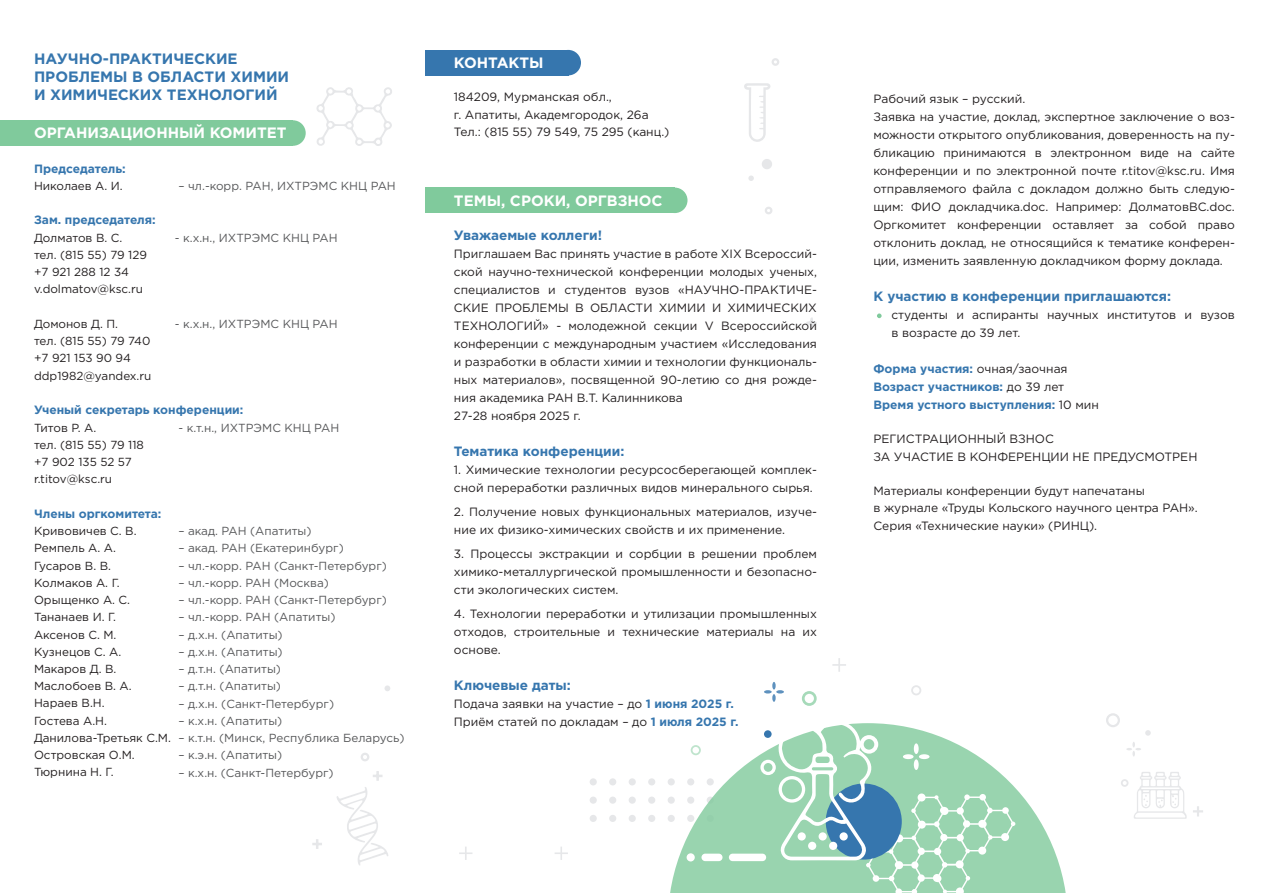
<style>
.page{position:relative;width:1263px;height:893px;background:#fff}
.page>*{position:absolute;margin:0;border:0;box-sizing:border-box;transform-origin:0 0}
.t1{font:700 15px/18px "Gotham Pro";color:#3676ae}
.t2{font:700 15px "Gotham Pro";color:#fff}
.t3{font:700 13.5px "Gotham Pro";color:#3676ae}
.t4{font:12px/18px "Gotham Pro";color:#231f20}
.t5{font:700 12px/18px "Gotham Pro";color:#3676ae}
.t6{font:11.7px "Gotham Pro";color:#57585a}
.t7{font:11.7px/17.2px "Gotham Pro";color:#231f20}
.s1{font-weight:700;color:#3676ae}
.s2{font-weight:400;color:#231f20}
</style>
<div class="page">
<div style="left:425px;top:188px;width:250px;height:25px;background:#80ca9c"></div>
<div style="left:662px;top:188px;width:25px;height:25px;background:#80ca9c;border-radius:50%"></div>
<div style="left:0;top:120px;width:293px;height:26px;background:#80ca9c"></div>
<div style="left:280px;top:120px;width:26px;height:26px;background:#80ca9c;border-radius:50%"></div>
<div style="left:425px;top:50px;width:143px;height:25px;background:#3676ae"></div>
<div style="left:555px;top:50px;width:26px;height:25px;background:#3676ae;border-radius:50%"></div>
<svg style="left:316px;top:87px;width:76px;height:59px"></svg>
<div style="left:590px;top:778px;width:7px;height:7px;background:#e6e7e9;border-radius:50%"></div>
<div style="left:609px;top:778px;width:7px;height:7px;background:#e6e7e9;border-radius:50%"></div>
<div style="left:629px;top:778px;width:7px;height:7px;background:#e6e7e9;border-radius:50%"></div>
<div style="left:648px;top:778px;width:7px;height:7px;background:#e6e7e9;border-radius:50%"></div>
<div style="left:590px;top:797px;width:7px;height:7px;background:#e6e7e9;border-radius:50%"></div>
<div style="left:609px;top:797px;width:7px;height:7px;background:#e6e7e9;border-radius:50%"></div>
<div style="left:629px;top:797px;width:7px;height:7px;background:#e6e7e9;border-radius:50%"></div>
<div style="left:648px;top:797px;width:7px;height:7px;background:#e6e7e9;border-radius:50%"></div>
<div style="left:590px;top:815px;width:7px;height:7px;background:#e6e7e9;border-radius:50%"></div>
<div style="left:609px;top:815px;width:7px;height:7px;background:#e6e7e9;border-radius:50%"></div>
<div style="left:629px;top:815px;width:7px;height:7px;background:#e6e7e9;border-radius:50%"></div>
<div style="left:648px;top:815px;width:7px;height:7px;background:#e6e7e9;border-radius:50%"></div>
<svg style="left:806px;top:317px;width:11px;height:12px"></svg>
<svg style="left:555px;top:847px;width:13px;height:13px"></svg>
<svg style="left:459px;top:847px;width:13px;height:13px"></svg>
<svg style="left:877px;top:313px;width:4px;height:5px"></svg>
<svg style="left:373px;top:771px;width:10px;height:10px"></svg>
<svg style="left:312px;top:839px;width:10px;height:10px"></svg>
<svg style="left:336px;top:787px;width:52px;height:79px"></svg>
<svg style="left:384px;top:685px;width:6px;height:6px"></svg>
<div style="left:361px;top:753px;width:8px;height:8px;border:2px solid #e6e7e9;border-radius:50%"></div>
<svg style="left:1126px;top:742px;width:15px;height:14px"></svg>
<svg style="left:1134px;top:772px;width:69px;height:47px"></svg>
<svg style="left:1145px;top:730px;width:6px;height:6px"></svg>
<div style="left:1106px;top:713px;width:14px;height:14px;border:2px solid #e6e7e9;border-radius:50%"></div>
<div style="left:1121px;top:779px;width:7px;height:8px;border:2px solid #e6e7e9;border-radius:50%"></div>
<svg style="left:744px;top:83px;width:26px;height:59px"></svg>
<div style="left:762px;top:159px;width:10px;height:10px;background:#e6e7e9;border-radius:50%"></div>
<svg style="left:748px;top:176px;width:6px;height:5px"></svg>
<div style="left:765px;top:207px;width:7px;height:7px;border:2px solid #e6e7e9;border-radius:50%"></div>
<div style="left:771px;top:58px;width:8px;height:8px;border:2px solid #e6e7e9;border-radius:50%"></div>
<svg style="left:668px;top:749px;width:398px;height:144px;fill:#99d4af"></svg>
<div style="left:701px;top:854px;width:21px;height:7px;background:#fff;border-radius:4px"></div>
<div style="left:729px;top:854px;width:37px;height:7px;background:#fff;border-radius:4px"></div>
<div style="left:687px;top:853px;width:8px;height:8px;background:#fff;border-radius:50%"></div>
<svg style="left:764px;top:682px;width:20px;height:20px"></svg>
<svg style="left:832px;top:658px;width:14px;height:14px"></svg>
<svg style="left:802px;top:691px;width:15px;height:15px"></svg>
<svg style="left:691px;top:745px;width:10px;height:10px"></svg>
<svg style="left:911px;top:685px;width:10px;height:10px"></svg>
<svg style="left:760px;top:723px;width:255px;height:170px"></svg>
<p class="t1" style="left:34px;top:49px;width:257px">НАУЧНО-ПРАКТИЧЕСКИЕ<br>ПРОБЛЕМЫ В ОБЛАСТИ ХИМИИ<br>И ХИМИЧЕСКИХ ТЕХНОЛОГИЙ</p>
<p class="t2" style="left:34px;top:124px;width:254px">ОРГАНИЗАЦИОННЫЙ КОМИТЕТ</p>
<p class="t5" style="left:34px;top:159px;width:93px">Председатель:</p>
<p class="t7" style="left:34px;top:177px;width:90px">Николаев А. И.</p>
<p class="t5" style="left:34px;top:211px;width:123px">Зам. председателя:</p>
<p class="t7" style="left:34px;top:229px;width:114px">Долматов В. С. тел. (815 55) 79 129 +7 921 288 12 34 v.dolmatov@ksc.ru</p>
<p class="t7" style="left:34px;top:315px;width:119px">Домонов Д. П.<br>тел. (815 55) 79 740 +7 921 153 90 94 ddp1982@yandex.ru</p>
<p class="t5" style="left:34px;top:401px;width:211px">Ученый секретарь конференции:</p>
<p class="t7" style="left:34px;top:419px;width:111px">Титов Р. А.<br>тел. (815 55) 79 118 +7 902 135 52 57 r.titov@ksc.ru</p>
<p class="t5" style="left:34px;top:504px;width:129px">Члены оргкомитета:</p>
<p class="t7" style="left:34px;top:522px;width:138px">Кривовичев С. В.<br>Ремпель А. А.<br>Гусаров В. В.<br>Колмаков А. Г.<br>Орыщенко А. С.<br>Тананаев И. Г.<br>Аксенов С. М.<br>Кузнецов С. А.<br>Макаров Д. В.<br>Маслобоев В. А.<br>Нараев В.Н.<br>Гостева А.Н.<br>Данилова-Третьяк С.М.<br>Островская О.М.<br>Тюрнина Н. Г.</p>
<p class="t6" style="left:179px;top:179px;width:219px">– чл.-корр. РАН, ИХТРЭМС КНЦ РАН</p>
<p class="t6" style="left:175px;top:231px;width:164px">- к.х.н., ИХТРЭМС КНЦ РАН</p>
<p class="t6" style="left:175px;top:317px;width:164px">- к.х.н., ИХТРЭМС КНЦ РАН</p>
<p class="t6" style="left:178px;top:421px;width:162px">- к.т.н., ИХТРЭМС КНЦ РАН</p>
<p class="t6" style="left:178px;top:524px;width:135px">– акад. РАН (Апатиты)</p>
<p class="t6" style="left:178px;top:542px;width:167px">– акад. РАН (Екатеринбург)</p>
<p class="t6" style="left:178px;top:559px;width:210px">– чл.-корр. РАН (Санкт-Петербург)</p>
<p class="t6" style="left:178px;top:576px;width:152px">– чл.-корр. РАН (Москва)</p>
<p class="t6" style="left:178px;top:593px;width:210px">– чл.-корр. РАН (Санкт-Петербург)</p>
<p class="t6" style="left:178px;top:611px;width:159px">– чл.-корр. РАН (Апатиты)</p>
<p class="t6" style="left:178px;top:628px;width:106px">– д.х.н. (Апатиты)</p>
<p class="t6" style="left:178px;top:645px;width:106px">– д.х.н. (Апатиты)</p>
<p class="t6" style="left:178px;top:662px;width:104px">– д.т.н. (Апатиты)</p>
<p class="t6" style="left:178px;top:680px;width:104px">– д.т.н. (Апатиты)</p>
<p class="t6" style="left:178px;top:697px;width:157px">– д.х.н. (Санкт-Петербург)</p>
<p class="t6" style="left:178px;top:714px;width:105px">– к.х.н. (Апатиты)</p>
<p class="t6" style="left:178px;top:731px;width:228px">– к.т.н. (Минск, Республика Беларусь)</p>
<p class="t6" style="left:178px;top:749px;width:105px">– к.э.н. (Апатиты)</p>
<p class="t6" style="left:178px;top:766px;width:157px">– к.х.н. (Санкт-Петербург)</p>
<p class="t2" style="left:454px;top:54px;width:91px">КОНТАКТЫ</p>
<p class="t4" style="left:454px;top:88px;width:217px;line-height:17.2px">184209, Мурманская обл.,<br>г. Апатиты, Академгородок, 26а<br>Тел.: (815 55) 79 549, 75 295 (канц.)</p>
<p class="t2" style="left:454px;top:192px;width:210px">ТЕМЫ, СРОКИ, ОРГВЗНОС</p>
<p class="t3" style="left:454px;top:227px;width:150px">Уважаемые коллеги!</p>
<p class="t4" style="left:454px;top:245px;width:364px">Приглашаем Вас принять участие в работе XIX Всероссий&shy;ской научно-технической конференции молодых ученых, специалистов и студентов вузов «НАУЧНО-ПРАКТИЧЕ-СКИЕ ПРОБЛЕМЫ В ОБЛАСТИ ХИМИИ И ХИМИЧЕСКИХ ТЕХНОЛОГИЙ» - молодежной секции V Всероссийской конференции с международным участием «Исследования и разработки в области химии и технологии функциональ&shy;ных материалов», посвященной 90-летию со дня рожде&shy;ния академика РАН В.Т. Калинникова<br>27-28 ноября 2025 г.</p>
<p class="t3" style="left:454px;top:443px;width:172px">Тематика конференции:</p>
<p class="t4" style="left:454px;top:461px;width:364px">1. Химические технологии ресурсосберегающей комплек&shy;сной переработки различных видов минерального сырья.</p>
<p class="t4" style="left:454px;top:503px;width:364px">2. Получение новых функциональных материалов, изуче&shy;ние их физико-химических свойств и их применение.</p>
<p class="t4" style="left:454px;top:545px;width:364px;text-align:justify">3. Процессы экстракции и сорбции в решении проблем химико-металлургической промышленности и безопасно&shy;сти экологических систем.</p>
<p class="t4" style="left:454px;top:605px;width:365px;text-align:justify">4. Технологии переработки и утилизации промышленных отходов, строительные и технические материалы на их основе.</p>
<p class="t3" style="left:454px;top:677px;width:118px">Ключевые даты:</p>
<p class="t4" style="left:454px;top:695px;width:286px">Подача заявки на участие – до <span class="s1">1 июня 2025 г.<br></span>Приём статей по докладам – до <span class="s1">1 июля 2025 г.</span></p>
<p class="t4" style="left:873px;top:90px;width:363px">Рабочий язык – русский.<br>Заявка на участие, доклад, экспертное заключение о воз&shy;можности открытого опубликования, доверенность на пу&shy;бликацию принимаются в электронном виде на сайте конференции и по электронной почте r.titov@ksc.ru. Имя отправляемого файла с докладом должно быть следую&shy;щим: ФИО докладчика.doc. Например: ДолматовВС.doc.<br>Оргкомитет конференции оставляет за собой право отклонить доклад, не относящийся к тематике конферен&shy;ции, изменить заявленную докладчиком форму доклада.</p>
<p class="t3" style="left:873px;top:288px;width:299px">К участию в конференции приглашаются:</p>
<p class="t4" style="left:891px;top:306px;width:345px">студенты и аспиранты научных институтов и вузов в возрасте до 39 лет.</p>
<p class="t5" style="left:873px;top:359px;width:227px">Форма участия: <span class="s2">очная/заочная<br></span>Возраст участников: <span class="s2">до 39 лет<br></span>Время устного выступления: <span class="s2">10 мин</span></p>
<p class="t4" style="left:873px;top:431px;width:325px;line-height:17.2px">РЕГИСТРАЦИОННЫЙ ВЗНОС<br>ЗА УЧАСТИЕ В КОНФЕРЕНЦИИ НЕ ПРЕДУСМОТРЕН</p>
<p class="t4" style="left:873px;top:482px;width:326px;line-height:17.5px">Материалы конференции будут напечатаны<br>в журнале «Труды Кольского научного центра РАН».<br>Серия «Технические науки» (РИНЦ).</p>
</div>
